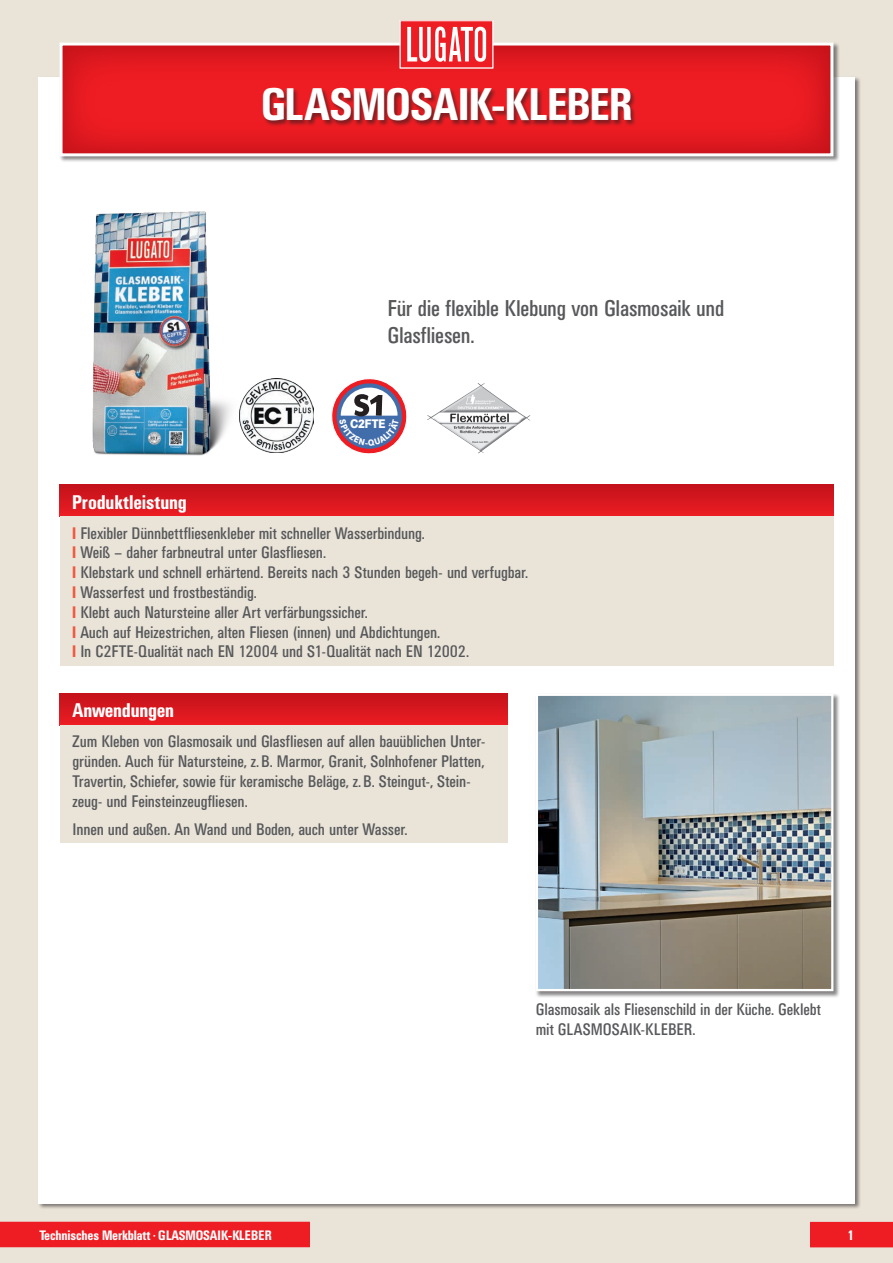
<style>
.page{position:relative;width:893px;height:1263px;background:#e9e3d8}
.page>*{position:absolute;margin:0;border:0;box-sizing:border-box;transform-origin:0 0}
.t1{font:500 condensed 45px "UN11";color:#fff}
.t2{font:condensed 22.5px/27px "UN11";letter-spacing:-.005em;color:#57585a}
.t3{font:500 condensed 19.5px "UN11";color:#fff}
.t4{font:condensed 16.5px/19.8px "UN11";color:#57585a}
.t5{font:500 condensed 13.5px "UN11";color:#fff}
.t6{font:800 13.05px "Corporate S Pro";letter-spacing:-.04em;color:#fff;scale:.94 1}
.s1{font-weight:500;color:#f0593e}
</style>
<div class="page">
<div style="left:38px;top:77px;width:817px;height:1126px;background:#fff"></div>
<div style="left:59px;top:42px;width:781px;height:121px;background:#231f20;opacity:.55"></div>
<svg style="left:60px;top:43px;width:773px;height:113px;background:#e5292f"></svg>
<div style="left:810px;top:1222px;width:83px;height:25px;background:#ee1d23"></div>
<div style="left:0;top:1222px;width:310px;height:25px;background:#ee1d23"></div>
<div style="left:535px;top:693px;width:305px;height:305px;background:#231f20;opacity:.55"></div>
<img style="left:539px;top:696px;width:291px;height:292px">
<div style="left:536px;top:693px;width:297px;height:298px;border:2px solid #fff"></div>
<div style="left:60px;top:485px;width:773px;height:32px;background:linear-gradient(to bottom,#c3121b,#ed1d23)"></div>
<div style="left:60px;top:517px;width:773px;height:149px;background:#e9e3d8"></div>
<div style="left:60px;top:693px;width:447px;height:32px;background:linear-gradient(to bottom,#c3121b,#eb1c23)"></div>
<div style="left:60px;top:725px;width:447px;height:118px;background:#e9e3d8"></div>
<div style="left:262px;top:88px;width:375px;height:39px;background:#231f20;opacity:.55"></div>
<div style="left:400px;top:21px;width:93px;height:47px;background:#ee1d23"></div>
<div style="left:400px;top:20px;width:93px;height:48px;border:1px solid #fff"></div>
<svg style="left:407px;top:27px;width:79px;height:35px"></svg>
<img style="left:427px;top:383px;width:104px;height:70px">
<img style="left:92px;top:211px;width:139px;height:245px">
<img style="left:239px;top:379px;width:74px;height:73px">
<svg style="left:331px;top:378px;width:76px;height:76px"></svg>
<h1 class="t1" style="left:261px;top:79px;width:372px">GLASMOSAIK-KLEBER</h1>
<h2 class="t2" style="left:387px;top:294px;width:338px">Für die flexible Klebung von Glasmosaik und<br>Glasfliesen.</h2>
<p class="t6" style="left:350px;top:413px;width:39px">C2FTE</p>
<p class="t3" style="left:72px;top:491px;width:116px">Produktleistung</p>
<p class="t4" style="left:72px;top:523px;width:457px"><span class="s1">I</span> Flexibler Dünnbettfliesenkleber mit schneller Wasserbindung.<br><span class="s1">I</span> Weiß – daher farbneutral unter Glasfliesen.<br><span class="s1">I</span> Klebstark und schnell erhärtend. Bereits nach 3 Stunden begeh- und verfugbar.<br><span class="s1">I</span> Wasserfest und frostbeständig.<br><span class="s1">I</span> Klebt auch Natursteine aller Art verfärbungssicher.<br><span class="s1">I</span> Auch auf Heizestrichen, alten Fliesen (innen) und Abdichtungen.<br><span class="s1">I</span> In C2FTE-Qualität nach EN 12004 und S1-Qualität nach EN 12002.</p>
<p class="t3" style="left:73px;top:699px;width:103px">Anwendungen</p>
<p class="t4" style="left:73px;top:731px;width:414px">Zum Kleben von Glasmosaik und Glasfliesen auf allen bauüblichen Unter&shy;gründen. Auch für Natursteine, z.B. Marmor, Granit, Solnhofener Platten, Travertin, Schiefer, sowie für keramische Beläge, z.B. Steingut-, Stein&shy;zeug- und Feinsteinzeugfliesen.</p>
<p class="t4" style="left:73px;top:819px;width:336px">Innen und außen. An Wand und Boden, auch unter Wasser.</p>
<p class="t4" style="left:536px;top:999px;width:287px">Glasmosaik als Fliesenschild in der Küche. Geklebt mit GLASMOSAIK-KLEBER.</p>
<p class="t5" style="left:39px;top:1227px;width:234px">Technisches Merkblatt <sup>•</sup> GLASMOSAIK-KLEBER</p>
<p class="t5" style="left:847px;top:1227px;width:8px">1</p>
</div>
